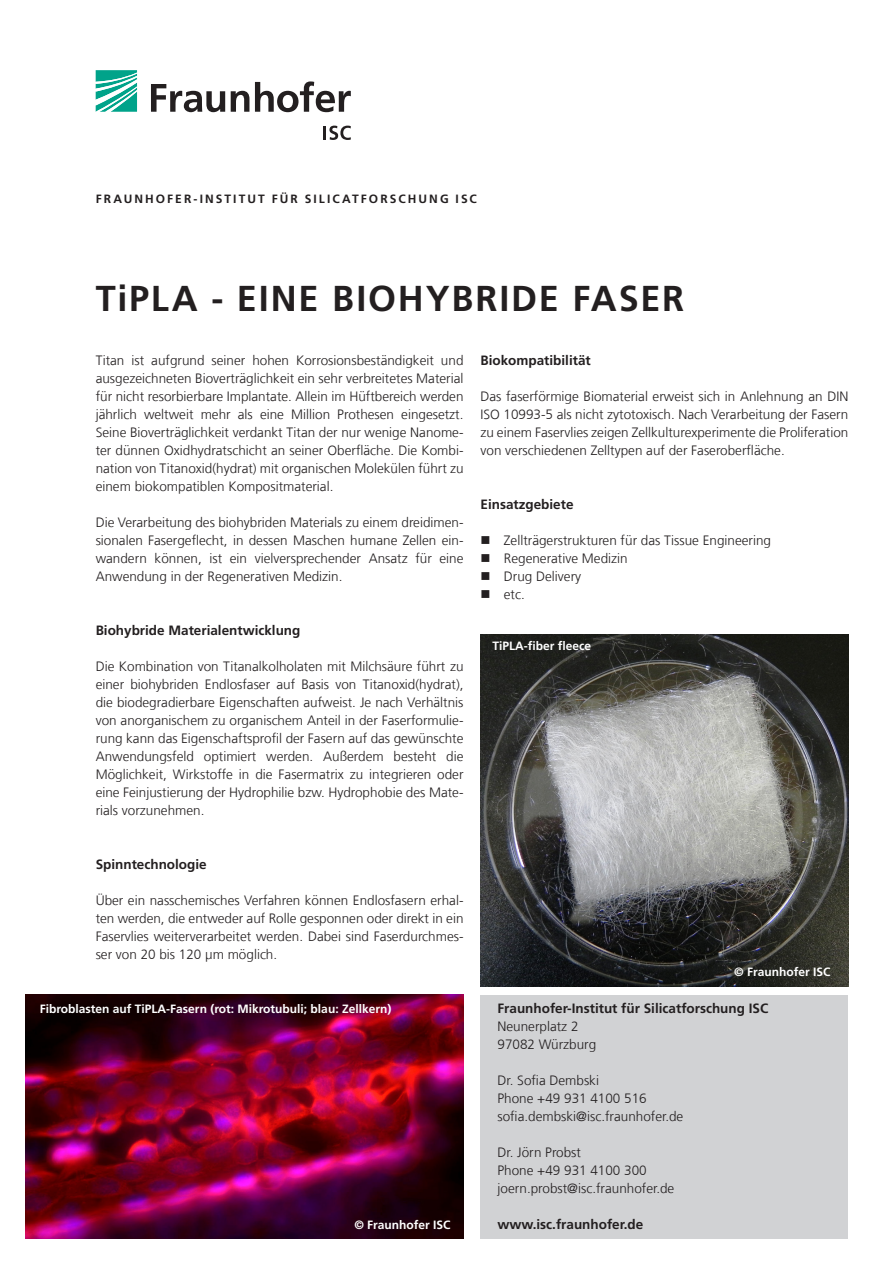
<style>
.page{position:relative;width:893px;height:1263px;background:#fff}
.page>*{position:absolute;margin:0;border:0;box-sizing:border-box;transform-origin:0 0}
.ÜBERSCHRIFT_bold_24{font:700 36px "Frutiger LT Com";letter-spacing:.05em;color:#231f20}
.Aufzählung_9_12{font:300 13.5px/18px "Frutiger LT Com";color:#231f20;text-align:justify}
.Fließtext_9_12{font:300 13.5px "Frutiger LT Com";color:#231f20}
.Zwischenüberschrift{font:700 13.5px "Frutiger LT Com";color:#231f20}
.Bildunterschrift_bol{font:700 12px "Frutiger LT Com";color:#fff}
.Fraunhofer_ISC_bold{font:700 12px "Frutiger LT Com";letter-spacing:.17em;color:#231f20}
</style>
<div class="page">
<div style="left:480px;top:995px;width:368px;height:243px;background:#d1d2d4"></div>
<img style="left:26px;top:995px;width:437px;height:243px">
<img style="left:480px;top:635px;width:368px;height:351px">
<svg style="left:96px;top:70px;width:41px;height:42px"></svg>
<svg style="left:151px;top:81px;width:200px;height:31px"></svg>
<svg style="left:324px;top:126px;width:27px;height:14px"></svg>
<p class="Fraunhofer_ISC_bold" style="left:96px;top:191px;width:383px">FRAUNHOFER-INSTITUT FÜR SILICATFORSCHUNG ISC</p>
<p class="ÜBERSCHRIFT_bold_24" style="left:96px;top:277px;width:590px">TiPLA - EINE BIOHYBRIDE FASER</p>
<p class="Aufzählung_9_12" style="left:96px;top:351px;width:369px">Titan ist aufgrund seiner hohen Korrosionsbeständigkeit und ausgezeichneten Bioverträglichkeit ein sehr verbreitetes Material für nicht resorbierbare Implantate. Allein im Hüftbereich werden jährlich weltweit mehr als eine Million Prothesen eingesetzt.<br>Seine Bioverträglichkeit verdankt Titan der nur wenige Nanome&shy;ter dünnen Oxidhydratschicht an seiner Oberfläche. Die Kombi&shy;nation von Titanoxid(hydrat) mit organischen Molekülen führt zu einem biokompatiblen Kompositmaterial.</p>
<p class="Aufzählung_9_12" style="left:96px;top:513px;width:369px">Die Verarbeitung des biohybriden Materials zu einem dreidimen&shy;sionalen Fasergeflecht, in dessen Maschen humane Zellen ein&shy;wandern können, ist ein vielversprechender Ansatz für eine Anwendung in der Regenerativen Medizin.</p>
<p class="Zwischenüberschrift" style="left:96px;top:622px;width:206px">Biohybride Materialentwicklung</p>
<p class="Aufzählung_9_12" style="left:96px;top:657px;width:369px">Die Kombination von Titanalkolholaten mit Milchsäure führt zu einer biohybriden Endlosfaser auf Basis von Titanoxid(hydrat), die biodegradierbare Eigenschaften aufweist. Je nach Verhältnis von anorganischem zu organischem Anteil in der Faserformulie&shy;rung kann das Eigenschaftsprofil der Fasern auf das gewünschte Anwendungsfeld optimiert werden. Außerdem besteht die Möglichkeit, Wirkstoffe in die Fasermatrix zu integrieren oder eine Feinjustierung der Hydrophilie bzw. Hydrophobie des Mate&shy;rials vorzunehmen.</p>
<p class="Zwischenüberschrift" style="left:480px;top:352px;width:112px">Biokompatibilität</p>
<p class="Aufzählung_9_12" style="left:480px;top:387px;width:369px">Das faserförmige Biomaterial erweist sich in Anlehnung an DIN ISO 10993-5 als nicht zytotoxisch. Nach Verarbeitung der Fasern zu einem Faservlies zeigen Zellkulturexperimente die Proliferation von verschiedenen Zelltypen auf der Faseroberfläche.</p>
<p class="Zwischenüberschrift" style="left:480px;top:496px;width:95px">Einsatzgebiete</p>
<p class="Aufzählung_9_12" style="left:504px;top:531px;width:269px">Zellträgerstrukturen für das Tissue Engineering</p>
<p class="Aufzählung_9_12" style="left:504px;top:549px;width:125px">Regenerative Medizin</p>
<p class="Aufzählung_9_12" style="left:504px;top:567px;width:79px">Drug Delivery</p>
<p class="Aufzählung_9_12" style="left:504px;top:585px;width:22px">etc.</p>
<p class="Bildunterschrift_bol" style="left:493px;top:638px;width:100px">TiPLA-fiber fleece</p>
<p class="Zwischenüberschrift" style="left:96px;top:856px;width:113px">Spinntechnologie</p>
<p class="Aufzählung_9_12" style="left:96px;top:891px;width:369px">Über ein nasschemisches Verfahren können Endlosfasern erhal&shy;ten werden, die entweder auf Rolle gesponnen oder direkt in ein Faservlies weiterverarbeitet werden. Dabei sind Faserdurchmes&shy;ser von 20 bis 120 µm möglich.</p>
<p class="Bildunterschrift_bol" style="left:40px;top:1001px;width:353px">Fibroblasten auf TiPLA-Fasern (rot: Mikrotubuli; blau: Zellkern)</p>
<p class="Bildunterschrift_bol" style="left:354px;top:1217px;width:98px">© Fraunhofer ISC</p>
<p class="Bildunterschrift_bol" style="left:734px;top:965px;width:98px">© Fraunhofer ISC</p>
<p class="Zwischenüberschrift" style="left:497px;top:1000px;width:272px">Fraunhofer-Institut für Silicatforschung ISC</p>
<p class="Fließtext_9_12" style="left:497px;top:1018px;width:83px">Neunerplatz 2</p>
<p class="Fließtext_9_12" style="left:497px;top:1036px;width:100px">97082 Würzburg</p>
<p class="Fließtext_9_12" style="left:497px;top:1072px;width:103px">Dr. Sofia Dembski</p>
<p class="Fließtext_9_12" style="left:497px;top:1090px;width:151px">Phone +49 931 4100 516</p>
<p class="Fließtext_9_12" style="left:497px;top:1108px;width:187px">sofia.dembski@isc.fraunhofer.de</p>
<p class="Fließtext_9_12" style="left:497px;top:1144px;width:85px">Dr. Jörn Probst</p>
<p class="Fließtext_9_12" style="left:497px;top:1162px;width:151px">Phone +49 931 4100 300</p>
<p class="Fließtext_9_12" style="left:497px;top:1180px;width:178px">joern.probst@isc.fraunhofer.de</p>
<p class="Zwischenüberschrift" style="left:497px;top:1216px;width:147px">www.isc.fraunhofer.de</p>
</div>
